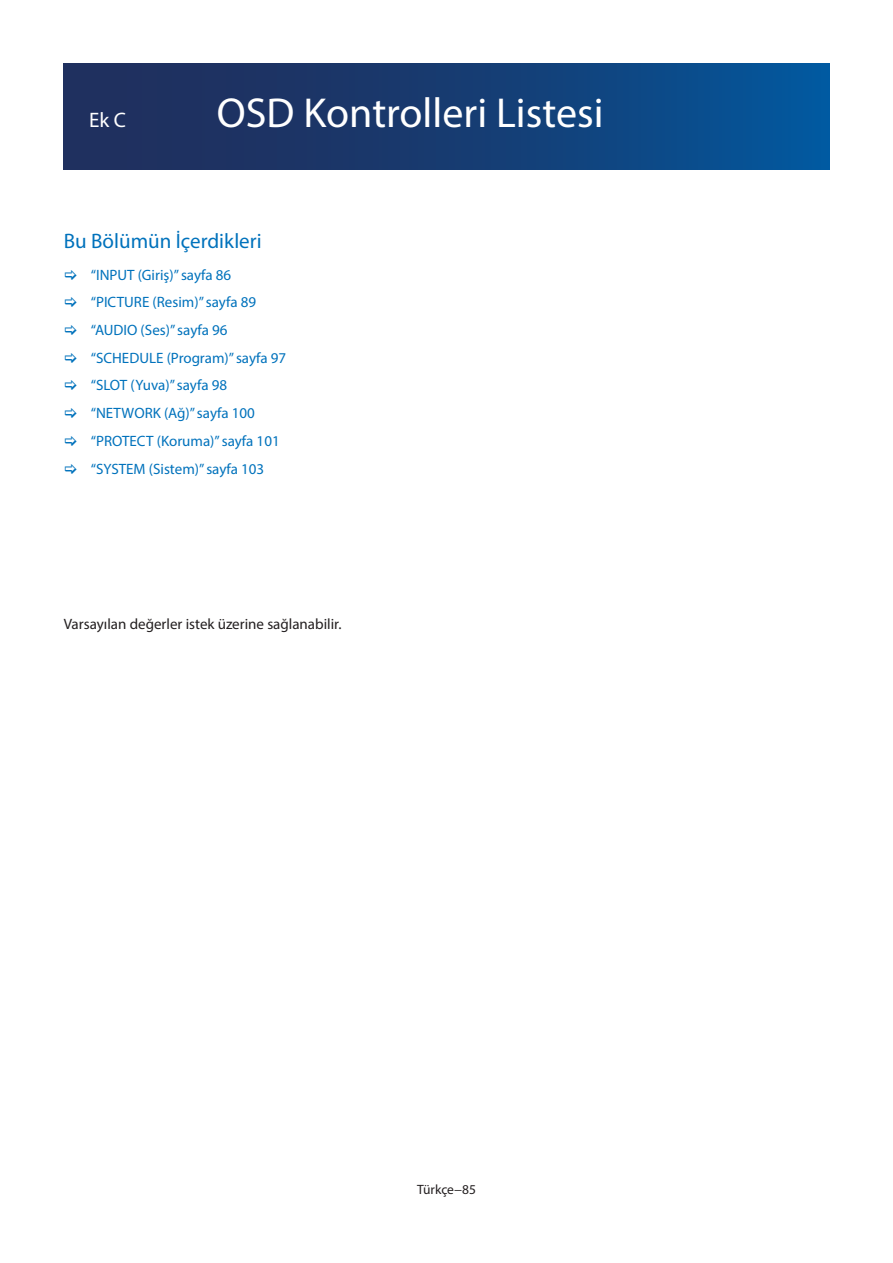
<style>
.page{position:relative;width:893px;height:1263px;background:#fff}
.page>*{position:absolute;margin:0;border:0;box-sizing:border-box;transform-origin:0 0}
.t1{font:42px "Myriad Pro";color:#fff}
.t2{font:21px "Myriad Pro";color:#0072bc}
.t3{font:21px "Myriad Pro";color:#fff}
.t4{font:15px/27.8px "Myriad Pro";color:#0072bc}
.t5{font:15px "Myriad Pro";color:#231f20}
.t6{font:13.5px "Myriad Pro";color:#231f20}
</style>
<div class="page">
<div style="left:64px;top:64px;width:765px;height:106px;background:linear-gradient(to right,#242954,#055497)"></div>
<h2 class="t3" style="left:89px;top:107px;width:38px">Ek C</h2>
<h1 class="t1" style="left:217px;top:87px;width:388px">OSD Kontrolleri Listesi</h1>
<h2 class="t2" style="left:64px;top:228px;width:199px">Bu Bölümün İçerdikleri</h2>
<p class="t4" style="left:91px;top:260px;width:197px">“INPUT (Giriş)” sayfa 86 “PICTURE (Resim)” sayfa 89 “AUDIO (Ses)” sayfa 96 “SCHEDULE (Program)” sayfa 97 “SLOT (Yuva)” sayfa 98 “NETWORK (Ağ)” sayfa 100 “PROTECT (Koruma)” sayfa 101 “SYSTEM (Sistem)” sayfa 103</p>
<p class="t5" style="left:64px;top:615px;width:279px">Varsayılan değerler istek üzerine sağlanabilir.</p>
<p class="t6" style="left:417px;top:1181px;width:60px">Türkçe−85</p>
</div>
